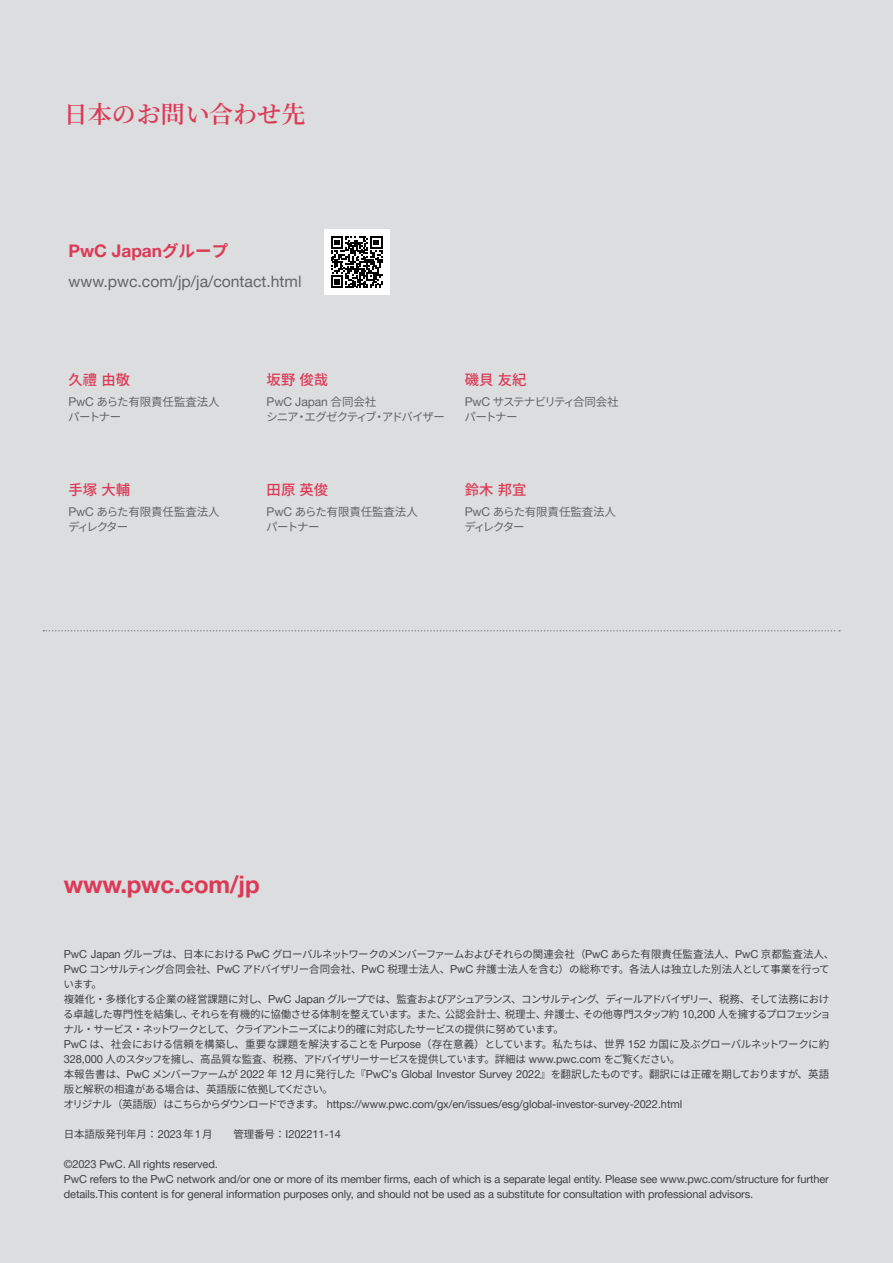
<style>
.page{position:relative;width:893px;height:1263px;background:#dcddde}
.page>*{position:absolute;margin:0;border:0;box-sizing:border-box;transform-origin:0 0}
.t1{font:700 24px "Helvetica Neue LT Pro";letter-spacing:-.01em;color:#db3a57}
.t2{font:600 24px "Noto Serif CJ Kjp";color:#db3a57}
.t3{font:700 17.4px "Helvetica Neue LT Pro";color:#db3a57}
.t4{font:15.75px "Helvetica Neue LT Pro";color:#626466}
.t5{font:500 14.4px "Noto Sans CJ Kjp";color:#db3a57}
.t6{font:12.15px "Helvetica Neue LT Pro";letter-spacing:-.01em;color:#626466}
.t7{font:11.55px/15.1px "Noto Sans CJ Kjp";letter-spacing:-.03em;color:#626466}
.t8{font:11.55px/15.1px "Noto Sans CJ Kjp";letter-spacing:-.02em;color:#626466}
.t9{font:11.55px/15.1px "Noto Sans CJ Kjp";letter-spacing:-.105em;color:#626466}
.t10{font:11.55px "Noto Sans CJ Kjp";letter-spacing:-.095em;color:#626466}
.t11{font:10.95px/15px "Helvetica Neue LT Pro";letter-spacing:-.01em;color:#404042}
.t12{font:10.5px/15px "Noto Sans CJ Kjp";letter-spacing:-.05em;color:#404042}
.t13{font:10.5px "Noto Sans CJ Kjp";letter-spacing:-.01em;color:#404042}
.s1{font-family:"Noto Sans CJ Kjp";font-size:16.5px}
.s2{font-family:"Helvetica Neue LT Pro";font-size:12.15px}
.s3{font-family:"Noto Sans CJ Kjp";font-size:11.55px}
.s4{font-family:"Helvetica Neue LT Pro";font-size:10.95px}
.s5{font-family:"Noto Sans CJ Kjp";font-size:10.5px}
</style>
<div class="page">
<svg style="left:43px;top:630px;width:797px;height:1px"></svg>
<div style="left:324px;top:229px;width:65px;height:66px;background:#fff"></div>
<svg style="left:331px;top:236px;width:51px;height:52px"></svg>
<h1 class="t2" style="left:64px;top:100px;width:243px">日本のお問い合わせ先</h1>
<h2 class="t3" style="left:68px;top:240px;width:161px">PwC Japan<span class="s1">グループ</span></h2>
<h3 class="t4" style="left:68px;top:272px;width:235px">www.pwc.com/jp/ja/contact.html</h3>
<h3 class="t5" style="left:68px;top:371px;width:63px">久禮由敬</h3>
<p class="t8" style="left:68px;top:394px;width:153px"><span class="s2">PwC</span> あらた有限責任監査法人パートナー</p>
<h3 class="t5" style="left:68px;top:482px;width:63px">手塚大輔</h3>
<p class="t7" style="left:68px;top:504px;width:153px"><span class="s2">PwC</span> あらた有限責任監査法人ディレクター</p>
<h3 class="t5" style="left:267px;top:371px;width:63px">坂野俊哉</h3>
<p class="t6" style="left:267px;top:394px;width:111px">PwC Japan <span class="s3">合同会社</span></p>
<p class="t10" style="left:266px;top:410px;width:180px">シニア・エグゼクティブ・アドバイザー</p>
<h3 class="t5" style="left:465px;top:371px;width:63px">磯貝友紀</h3>
<p class="t9" style="left:464px;top:394px;width:156px"><span class="s2">PwC</span> サステナビリティ合同会社パートナー</p>
<h3 class="t5" style="left:267px;top:482px;width:63px">田原英俊</h3>
<p class="t8" style="left:266px;top:504px;width:153px"><span class="s2">PwC</span> あらた有限責任監査法人パートナー</p>
<h3 class="t5" style="left:465px;top:482px;width:63px">鈴木邦宜</h3>
<p class="t7" style="left:464px;top:504px;width:153px"><span class="s2">PwC</span> あらた有限責任監査法人ディレクター</p>
<h1 class="t1" style="left:64px;top:870px;width:197px">www.pwc.com/jp</h1>
<p class="t12" style="left:63px;top:947px;width:773px"><span class="s4">PwC Japan</span> グループは、日本における <span class="s4">PwC</span> グローバルネットワークのメンバーファームおよびそれらの関連会社（<span class="s4">PwC</span> あらた有限責任監査法人、<span class="s4">PwC</span> 京都監査法人、<span class="s4">PwC</span> コンサルティング合同会社、<span class="s4">PwC</span> アドバイザリー合同会社、<span class="s4">PwC</span> 税理士法人、<span class="s4">PwC</span> 弁護士法人を含む）の総称です。各法人は独立した別法人として事業を行っています。<br>複雑化・多様化する企業の経営課題に対し、<span class="s4">PwC Japan</span> グループでは、監査およびアシュアランス、コンサルティング、ディールアドバイザリー、税務、そして法務における卓越した専門性を結集し、それらを有機的に協働させる体制を整えています。また、公認会計士、税理士、弁護士、その他専門スタッフ約 <span class="s4">10,200</span> 人を擁するプロフェッショナル・サービス・ネットワークとして、クライアントニーズにより的確に対応したサービスの提供に努めています。<br><span class="s4">PwC</span> は、社会における信頼を構築し、重要な課題を解決することを <span class="s4">Purpose</span>（存在意義）としています。私たちは、世界 <span class="s4">152</span> カ国に及ぶグローバルネットワークに約<span class="s4">328,000</span> 人のスタッフを擁し、高品質な監査、税務、アドバイザリーサービスを提供しています。詳細は <span class="s4">www.pwc.com</span> をご覧ください。<br>本報告書は、<span class="s4">PwC</span> メンバーファームが <span class="s4">2022</span> 年 <span class="s4">12</span> 月に発行した『<span class="s4">PwC</span>’<span class="s4">s Global Investor Survey 2022</span>』を翻訳したものです。翻訳には正確を期しておりますが、英語版と解釈の相違がある場合は、英語版に依拠してください。</p>
<p class="t11" style="left:64px;top:1096px;width:620px"><span class="s5">オリジナル（英語版）はこちらからダウンロードできます。</span> https://www.pwc.com/gx/en/issues/esg/global-investor-survey-2022.html</p>
<p class="t13" style="left:64px;top:1128px;width:279px">日本語版発刊年月： <span class="s4">2023</span>年<span class="s4">1</span>月　　管理番号： <span class="s4">I202211-14</span></p>
<p class="t11" style="left:64px;top:1156px;width:767px">©2023 PwC. All rights reserved.<br>PwC refers to the PwC network and/or one or more of its member firms, each of which is a separate legal entity. Please see www.pwc.com/structure for further details.This content is for general information purposes only, and should not be used as a substitute for consultation with professional advisors.</p>
</div>
